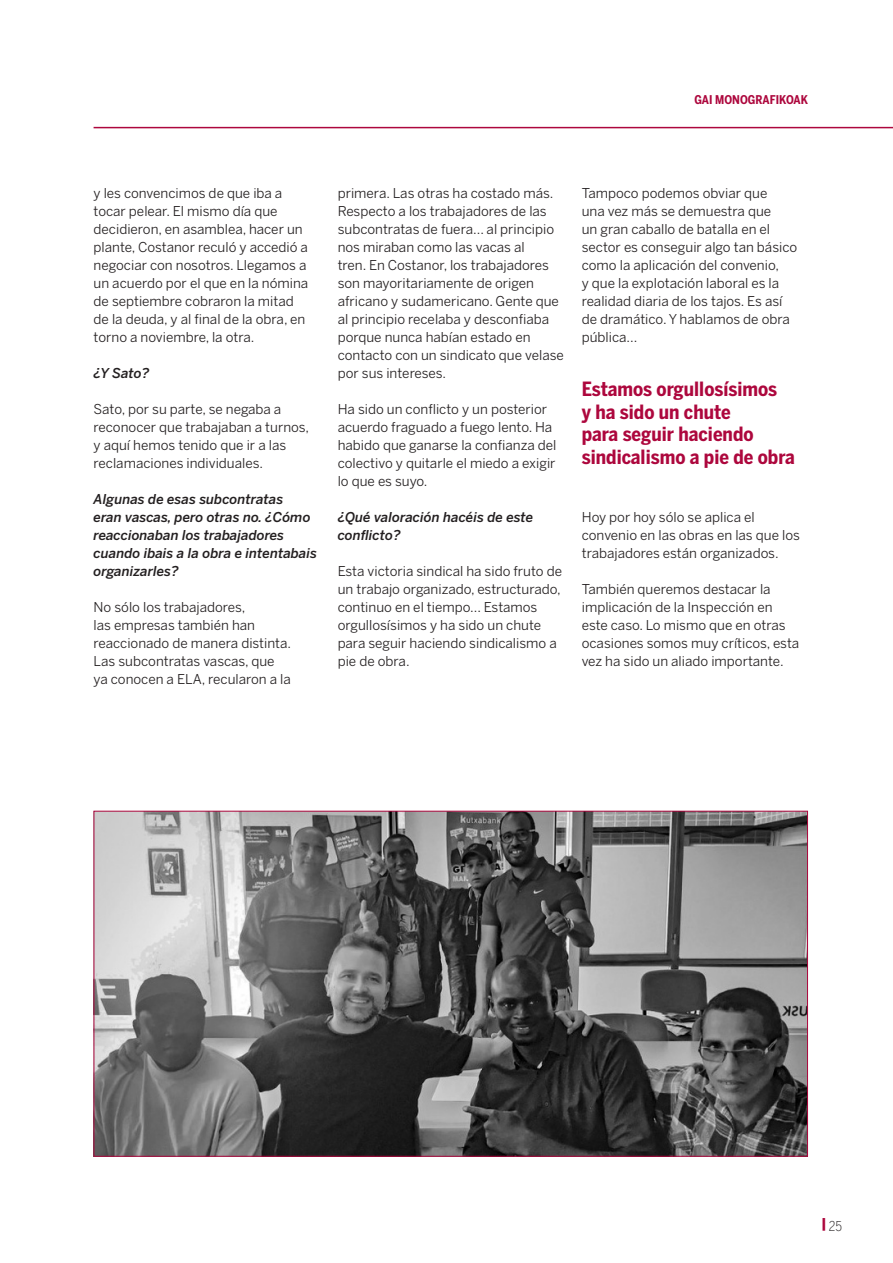
<style>
.page{position:relative;width:893px;height:1263px;background:#fff}
.page>*{position:absolute;margin:0;border:0;box-sizing:border-box;transform-origin:0 0}
.t1{font:700 19.5px/22.5px "Benton Sans Cond";color:#ad073d}
.t2{font:13.5px/18px "Benton Sans";color:#231f20}
.t3{font:italic 500 13.5px/18px "Benton Sans";color:#231f20}
.t4{font:300 13.5px "Benton Sans Cond";color:#231f20}
.t5{font:700 12px "Benton Sans Cond";color:#ad073d}
</style>
<div class="page">
<hr style="left:94px;top:127px;width:799px;height:1px;background:#ad073d">
<img style="left:96px;top:813px;width:710px;height:342px">
<p class="t5" style="left:694px;top:93px;width:7px">gai</p>
<p class="t5" style="left:715px;top:93px;width:94px">MONOGRAFIKOAK</p>
<p class="t2" style="left:94px;top:184px;width:216px">y les convencimos de que iba a tocar pelear. El mismo día que decidieron, en asamblea, hacer un plante, Costanor reculó y accedió a negociar con nosotros. Llegamos a un acuerdo por el que en la nómina de septiembre cobraron la mitad de la deuda, y al final de la obra, en torno a noviembre, la otra.</p>
<p class="t3" style="left:94px;top:364px;width:57px">¿Y Sato?</p>
<p class="t2" style="left:94px;top:400px;width:217px">Sato, por su parte, se negaba a reconocer que trabajaban a turnos, y aquí hemos tenido que ir a las reclamaciones individuales.</p>
<p class="t3" style="left:94px;top:490px;width:225px">Algunas de esas subcontratas<br>eran vascas, pero otras no. ¿Cómo reaccionaban los trabajadores cuando ibais a la obra e intentabais organizarles?</p>
<p class="t2" style="left:94px;top:598px;width:199px">No sólo los trabajadores,<br>las empresas también han reaccionado de manera distinta.<br>Las subcontratas vascas, que ya conocen a ELA, recularon a la</p>
<p class="t2" style="left:338px;top:184px;width:228px">primera. Las otras ha costado más.<br>Respecto a los trabajadores de las subcontratas de fuera... al principio nos miraban como las vacas al<br>tren. En Costanor, los trabajadores son mayoritariamente de origen africano y sudamericano. Gente que al principio recelaba y desconfiaba porque nunca habían estado en contacto con un sindicato que velase por sus intereses.</p>
<p class="t2" style="left:338px;top:400px;width:220px">Ha sido un conflicto y un posterior acuerdo fraguado a fuego lento. Ha habido que ganarse la confianza del colectivo y quitarle el miedo a exigir lo que es suyo.</p>
<p class="t3" style="left:338px;top:508px;width:197px">¿Qué valoración hacéis de este conflicto?</p>
<p class="t2" style="left:338px;top:562px;width:226px">Esta victoria sindical ha sido fruto de un trabajo organizado, estructurado, continuo en el tiempo... Estamos orgullosísimos y ha sido un chute para seguir haciendo sindicalismo a pie de obra.</p>
<p class="t2" style="left:582px;top:184px;width:217px">Tampoco podemos obviar que<br>una vez más se demuestra que<br>un gran caballo de batalla en el sector es conseguir algo tan básico como la aplicación del convenio,<br>y que la explotación laboral es la realidad diaria de los tajos. Es así de dramático. Y hablamos de obra pública...</p>
<h1 class="t1" style="left:582px;top:378px;width:215px">Estamos orgullosísimos<br>y ha sido un chute<br>para seguir haciendo sindicalismo a pie de obra</h1>
<p class="t2" style="left:582px;top:508px;width:220px">Hoy por hoy sólo se aplica el convenio en las obras en las que los trabajadores están organizados.</p>
<p class="t2" style="left:582px;top:580px;width:219px">También queremos destacar la implicación de la Inspección en este caso. Lo mismo que en otras ocasiones somos muy críticos, esta vez ha sido un aliado importante.</p>
<p class="t4" style="left:821px;top:1218px;width:22px"><sup>|</sup>25</p>
</div>
